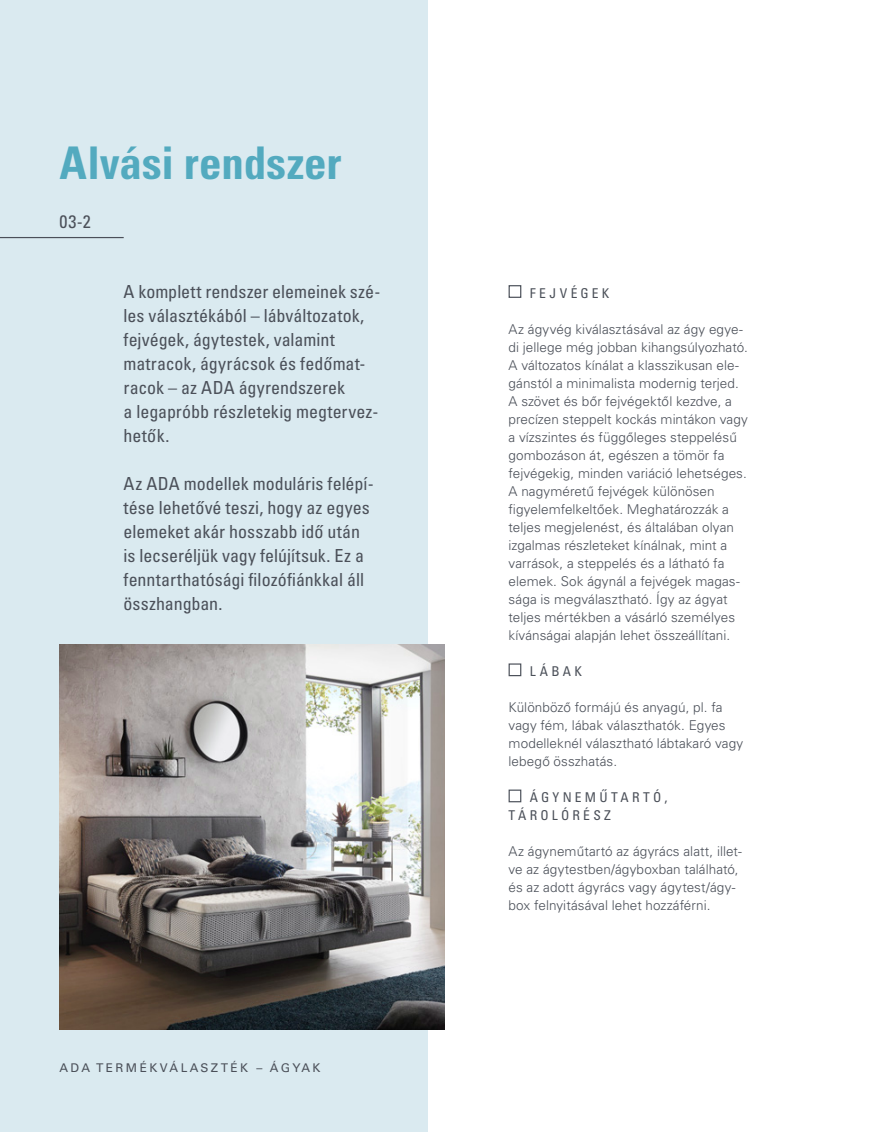
<style>
.page{position:relative;width:872px;height:1132px;background:#fff}
.page>*{position:absolute;margin:0;border:0;box-sizing:border-box;transform-origin:0 0}
.t1{font:45px "Univers LTCYR 67 Bold Cond";letter-spacing:-.005em;color:#53aabf}
.t2{font:condensed 18px/24px "Univers LTCYR 57";color:#4b5059}
.t3{font:300 13.5px/18px "Univers LTCYR 45";letter-spacing:.005em;color:#4b5059}
.t4{font:condensed 13.5px/18px "Univers LTCYR 57";letter-spacing:.245em;color:#4b5059}
.t5{font:12px "Univers LTCYR 55 Roman";letter-spacing:.2em;color:#4b5059}
</style>
<div class="page">
<div style="left:0;top:0;width:427px;height:1131px;background:#daeaf0"></div>
<img style="left:60px;top:644px;width:384px;height:384px">
<div style="left:508px;top:285px;width:13px;height:13px;border:1px solid #4b5059"></div>
<div style="left:508px;top:663px;width:13px;height:13px;border:1px solid #4b5059"></div>
<div style="left:508px;top:789px;width:13px;height:13px;border:1px solid #4b5059"></div>
<hr style="left:0;top:237px;width:124px;height:1px;background:#4b5059">
<h1 class="t1" style="left:60px;top:135px;width:283px">Alvási rendszer</h1>
<h2 class="t2" style="left:60px;top:209px;width:33px">03-2</h2>
<h2 class="t2" style="left:124px;top:279px;width:258px">A komplett rendszer elemeinek szé&shy;les választékából – lábváltozatok, fejvégek, ágytestek, valamint matracok, ágyrácsok és fedőmat&shy;racok – az ADA ágyrendszerek<br>a legapróbb részletekig megtervez&shy;hetők.</h2>
<h2 class="t2" style="left:124px;top:471px;width:252px">Az ADA modellek moduláris felépí&shy;tése lehetővé teszi, hogy az egyes elemeket akár hosszabb idő után is lecseréljük vagy felújítsuk. Ez a fenntarthatósági filozófiánkkal áll összhangban.</h2>
<p class="t5" style="left:60px;top:1059px;width:262px">ADA TERMÉKVÁLASZTÉK – ÁGYAK</p>
<p class="t4" style="left:530px;top:283px;width:81px">FEJVÉGEK</p>
<p class="t3" style="left:508px;top:320px;width:241px">Az ágyvég kiválasztásával az ágy egye&shy;di jellege még jobban kihangsúlyozható.<br>A változatos kínálat a klasszikusan ele&shy;gánstól a minimalista modernig terjed.<br>A szövet és bőr fejvégektől kezdve, a precízen steppelt kockás mintákon vagy a vízszintes és függőleges steppelésű gombozáson át, egészen a tömör fa fejvégekig, minden variáció lehetséges.<br>A nagyméretű fejvégek különösen figyelemfelkeltőek. Meghatározzák a teljes megjelenést, és általában olyan izgalmas részleteket kínálnak, mint a varrások, a steppelés és a látható fa elemek. Sok ágynál a fejvégek magas&shy;sága is megválasztható. Így az ágyat teljes mértékben a vásárló személyes kívánságai alapján lehet összeállítani.</p>
<p class="t4" style="left:530px;top:661px;width:54px">LÁBAK</p>
<p class="t3" style="left:508px;top:698px;width:236px">Különböző formájú és anyagú, pl. fa vagy fém, lábak választhatók. Egyes modelleknél választható lábtakaró vagy lebegő összhatás.</p>
<p class="t4" style="left:508px;top:787px;width:160px;text-indent:21px">ÁGYNEMŰTARTÓ,<br>TÁROLÓRÉSZ</p>
<p class="t3" style="left:508px;top:842px;width:235px">Az ágyneműtartó az ágyrács alatt, illet&shy;ve az ágytestben/ágyboxban található, és az adott ágyrács vagy ágytest/ágy&shy;box felnyitásával lehet hozzáférni.</p>
</div>
